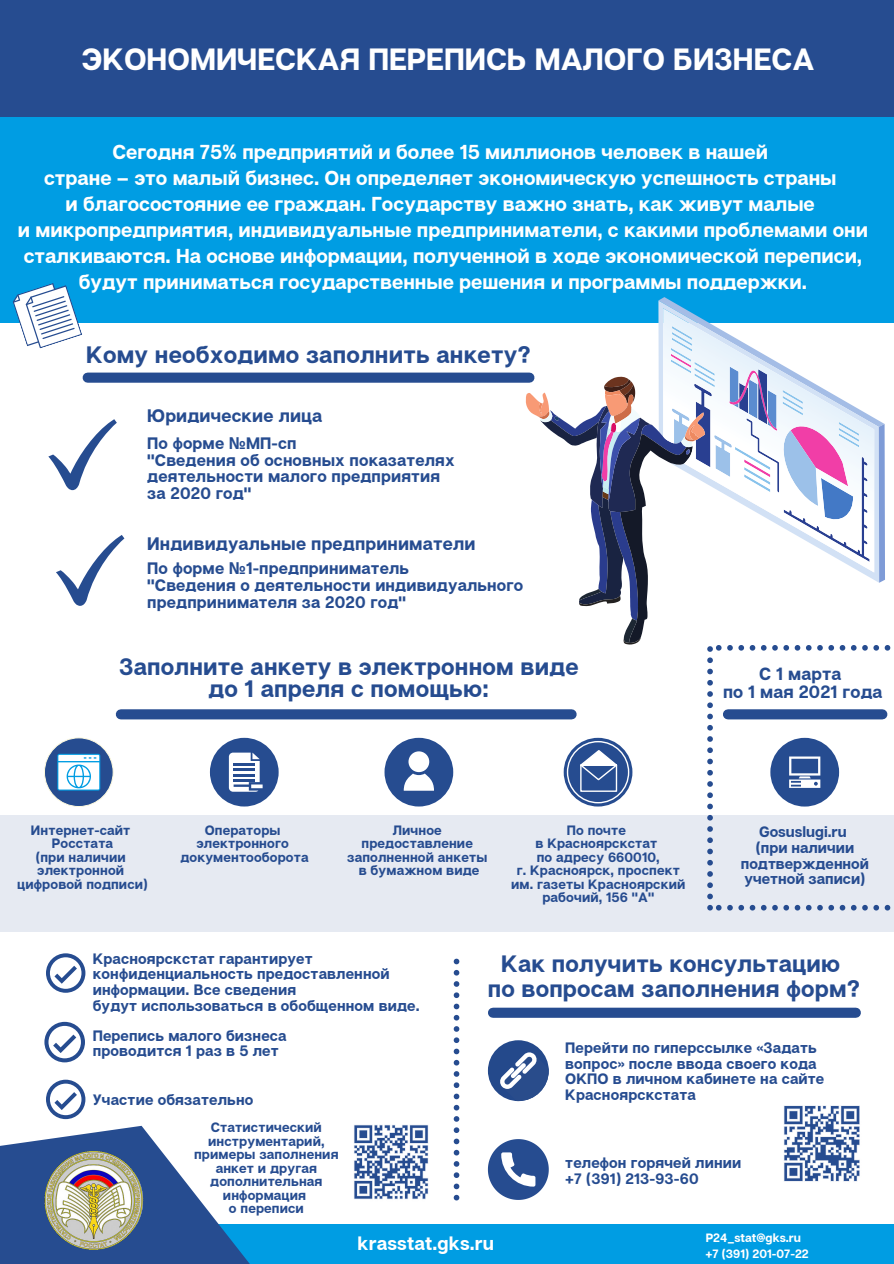
<style>
.page{position:relative;width:894px;height:1264px;background:#fff}
.page>*{position:absolute;margin:0;border:0;box-sizing:border-box;transform-origin:0 0}
.t1{font:700 30.6px "Articulat CF";color:#fff}
.t2{font:700 23.55px "Articulat CF";letter-spacing:.01em;color:#264c90}
.t3{font:700 20.1px/26px "Articulat CF";color:#fff;text-align:center}
.t4{font:700 18.9px "Articulat CF";letter-spacing:.01em;color:#fff}
.t5{font:700 18px "Articulat CF";letter-spacing:.01em;color:#264c90}
.t6{font:700 17.55px "Articulat CF";letter-spacing:.01em;color:#264c90}
.t7{font:700 16.5px "Articulat CF";letter-spacing:.01em;color:#264c90}
.t8{font:700 15px/15.8px "Articulat CF";letter-spacing:.01em;color:#264c90;text-align:center}
.t9{font:700 13.5px/13.5px "Articulat CF";letter-spacing:.01em;color:#264c90;text-align:center}
.t10{font:700 12px "Articulat CF";color:#fff}
.s1{font-family:"Noto Sans"}
</style>
<div class="page">
<div style="left:0;top:0;width:893px;height:117px;background:#264c90"></div>
<div style="left:0;top:117px;width:893px;height:205px;background:#009de3"></div>
<svg style="left:11px;top:283px;width:71px;height:65px"></svg>
<svg style="left:48px;top:419px;width:69px;height:71px"></svg>
<svg style="left:56px;top:535px;width:68px;height:71px"></svg>
<div style="left:121px;top:709px;width:450px;height:10px;background:#264c90"></div>
<div style="left:0;top:815px;width:893px;height:116px;background:#e6eaf2"></div>
<div style="left:44px;top:738px;width:69px;height:68px;background:#264c90;border-radius:50%"></div>
<div style="left:44px;top:737px;width:69px;height:69px;border:1px solid #fefadf;border-radius:50%"></div>
<svg style="left:57px;top:753px;width:43px;height:37px"></svg>
<svg style="left:210px;top:737px;width:68px;height:69px"></svg>
<hr style="left:233px;top:763px;width:22px;height:2px;background:#264c90">
<hr style="left:233px;top:779px;width:22px;height:2px;background:#264c90">
<svg style="left:384px;top:737px;width:69px;height:69px"></svg>
<div style="left:130px;top:1223px;width:763px;height:40px;background:#009de3"></div>
<svg style="left:0;top:1062px;width:333px;height:201px"></svg>
<div style="left:88px;top:372px;width:441px;height:11px;background:#264c90"></div>
<img style="left:29px;top:1151px;width:130px;height:98px">
<svg style="left:44px;top:1021px;width:41px;height:41px"></svg>
<svg style="left:46px;top:1079px;width:39px;height:40px"></svg>
<svg style="left:46px;top:953px;width:39px;height:39px"></svg>
<div style="left:493px;top:1007px;width:362px;height:10px;background:#264c90"></div>
<svg style="left:453px;top:958px;width:6px;height:242px"></svg>
<div style="left:488px;top:1040px;width:60px;height:61px;background:#24498b;border-radius:50%"></div>
<svg style="left:499px;top:1052px;width:49px;height:49px"></svg>
<img style="left:784px;top:1105px;width:76px;height:77px">
<svg style="left:488px;top:1139px;width:60px;height:60px"></svg>
<img style="left:354px;top:1125px;width:75px;height:75px">
<svg style="left:525px;top:297px;width:368px;height:613px"></svg>
<p class="t1" style="left:81px;top:40px;width:734px">ЭКОНОМИЧЕСКАЯ ПЕРЕПИСЬ МАЛОГО БИЗНЕСА</p>
<p class="t3" style="left:112px;top:138px;width:657px">Сегодня 75% предприятий и более 15 миллионов человек в нашей</p>
<p class="t3" style="left:44px;top:164px;width:793px">стране – это малый бизнес. Он определяет экономическую успешность страны</p>
<p class="t3" style="left:66px;top:190px;width:750px">и благосостояние ее граждан. Государству важно знать, как живут малые</p>
<p class="t3" style="left:18px;top:216px;width:851px">и микропредприятия, индивидуальные предприниматели, с какими проблемами они сталкиваются. На основе информации, полученной в ходе экономической переписи, будут приниматься государственные решения и программы поддержки.</p>
<p class="t2" style="left:86px;top:340px;width:446px">Кому необходимо заполнить анкету?</p>
<p class="t5" style="left:147px;top:404px;width:176px">Юридические лица</p>
<p class="t7" style="left:147px;top:432px;width:151px">По форме <span class="s1">№</span>МП-сп</p>
<p class="t7" style="left:147px;top:449px;width:309px">"Сведения об основных показателях</p>
<p class="t7" style="left:147px;top:466px;width:294px">деятельности малого предприятия</p>
<p class="t7" style="left:147px;top:483px;width:106px">за 2020 год"</p>
<p class="t5" style="left:147px;top:532px;width:329px">Индивидуальные предприниматели</p>
<p class="t7" style="left:147px;top:558px;width:263px">По форме <span class="s1">№</span>1-предприниматель</p>
<p class="t7" style="left:147px;top:575px;width:377px">"Сведения о деятельности индивидуального</p>
<p class="t7" style="left:147px;top:592px;width:260px">предпринимателя за 2020 год"</p>
<p class="t2" style="left:119px;top:652px;width:461px">Заполните анкету в электронном виде</p>
<p class="t2" style="left:208px;top:673px;width:282px">до 1 апреля с помощью:</p>
<p class="t6" style="left:759px;top:663px;width:84px">С 1 марта</p>
<p class="t6" style="left:722px;top:681px;width:161px">по 1 мая 2021 года</p>
<p class="t9" style="left:31px;top:823px;width:101px">Интернет-сайт</p>
<p class="t9" style="left:52px;top:836px;width:63px">Росстата</p>
<p class="t9" style="left:36px;top:850px;width:91px">(при наличии</p>
<p class="t9" style="left:37px;top:863px;width:88px">электронной</p>
<p class="t9" style="left:17px;top:877px;width:132px">цифровой подписи)</p>
<p class="t9" style="left:205px;top:823px;width:77px">Операторы</p>
<p class="t9" style="left:196px;top:836px;width:94px">электронного</p>
<p class="t9" style="left:180px;top:850px;width:130px">документооборота</p>
<p class="t9" style="left:392px;top:823px;width:50px">Личное</p>
<p class="t9" style="left:361px;top:836px;width:113px">предоставление</p>
<p class="t9" style="left:347px;top:850px;width:142px">заполненной анкеты</p>
<p class="t9" style="left:359px;top:863px;width:122px">в бумажном виде</p>
<p class="t9" style="left:566px;top:823px;width:61px">По почте</p>
<p class="t9" style="left:535px;top:836px;width:123px">в Красноярскстат</p>
<p class="t9" style="left:536px;top:850px;width:124px">по адресу 660010,</p>
<p class="t9" style="left:511px;top:863px;width:176px">г. Красноярск, проспект им. газеты Красноярский рабочий, 156 "А"</p>
<p class="t8" style="left:758px;top:823px;width:89px">Gosuslugi.ru</p>
<p class="t8" style="left:740px;top:839px;width:130px">(при наличии подтвержденной учетной записи)</p>
<p class="t8" style="left:93px;top:950px;width:221px">Красноярскстат гарантирует</p>
<p class="t8" style="left:93px;top:965px;width:298px">конфиденциальность предоставленной</p>
<p class="t8" style="left:93px;top:981px;width:205px">информации. Все сведения</p>
<p class="t8" style="left:93px;top:997px;width:328px">будут использоваться в обобщенном виде.</p>
<p class="t8" style="left:93px;top:1026px;width:195px">Перепись малого бизнеса</p>
<p class="t8" style="left:93px;top:1042px;width:187px">проводится 1 раз в 5 лет</p>
<p class="t8" style="left:93px;top:1091px;width:162px">Участие обязательно</p>
<p class="t9" style="left:194px;top:1120px;width:146px">Статистический инструментарий, примеры заполнения анкет и другая дополнительная информация</p>
<p class="t9" style="left:229px;top:1201px;width:76px">о переписи</p>
<p class="t2" style="left:501px;top:948px;width:340px">Как получить консультацию</p>
<p class="t2" style="left:487px;top:973px;width:374px">по вопросам заполнения форм?</p>
<p class="t8" style="left:565px;top:1039px;width:260px;text-align:left">Перейти по гиперссылке «Задать вопрос» после ввода своего кода<br>ОКПО в личном кабинете на сайте<br>Красноярскстата</p>
<p class="t8" style="left:565px;top:1154px;width:177px">телефон горячей линии</p>
<p class="t8" style="left:565px;top:1170px;width:135px">+7 (391) 213-93-60</p>
<p class="t4" style="left:357px;top:1231px;width:138px">krasstat.gks.ru</p>
<p class="t10" style="left:705px;top:1230px;width:97px">P24_stat@gks.ru</p>
<p class="t10" style="left:705px;top:1245px;width:105px">+7 (391) 201-07-22</p>
</div>
